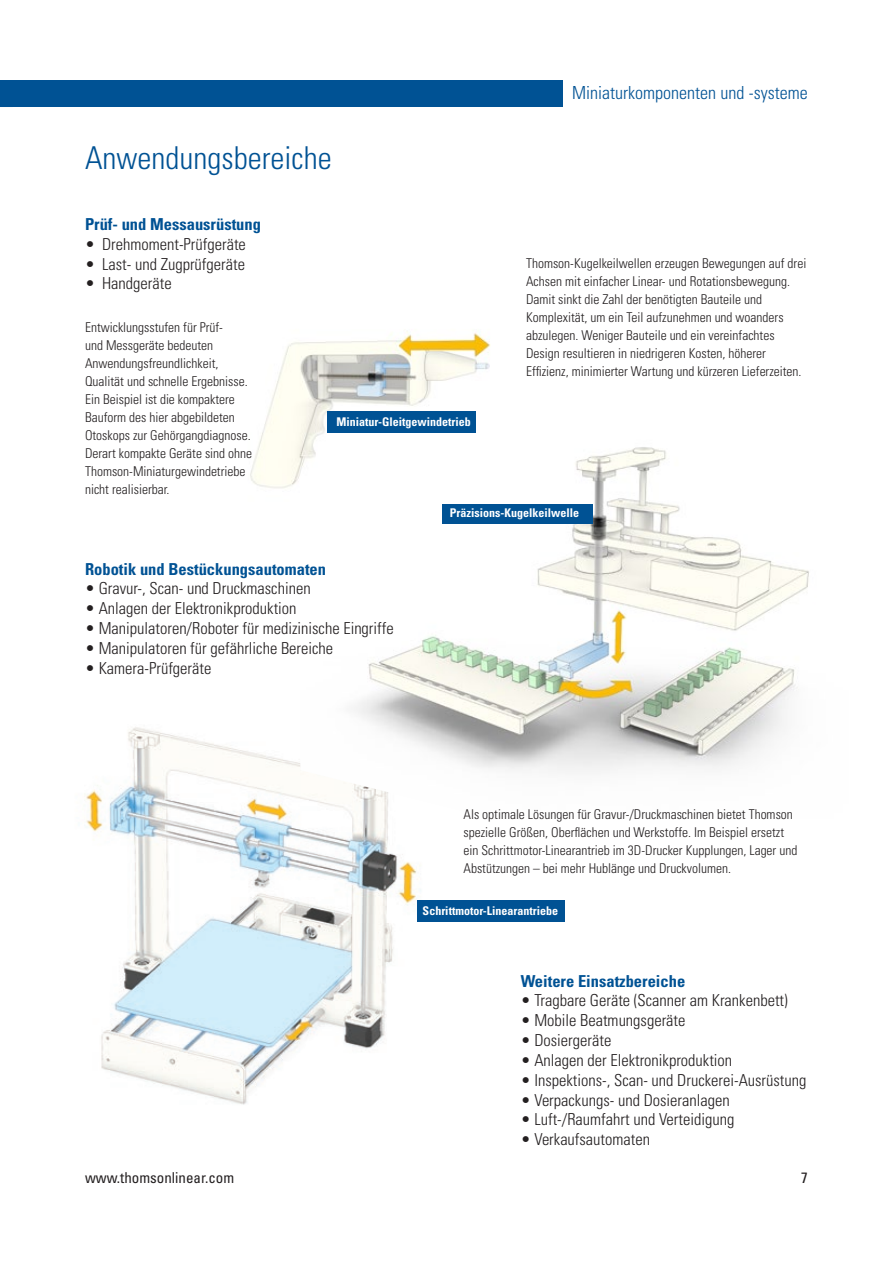
<style>
.page{position:relative;width:893px;height:1263px;background:#fff}
.page>*{position:absolute;margin:0;border:0;box-sizing:border-box;transform-origin:0 0}
.t1{font:300 condensed 31.5px "Univers LT Std";color:#005294}
.t2{font:300 condensed 18px "Univers LT Std";color:#005294}
.t3{font:300 condensed 16.5px "Univers LT Std";color:#231f20}
.t4{font:700 condensed 16.5px "Univers LT Std";color:#005294}
.t5{font:condensed 15px "Univers LT Std";color:#231f20}
.t6{font:300 condensed 13.5px/18px "Univers LT Std";color:#231f20}
.t7{font:700 condensed 12px "Univers LT Std";color:#fff}
</style>
<div class="page">
<div style="left:0;top:80px;width:562px;height:27px;background:#005294"></div>
<img style="left:86px;top:727px;width:335px;height:378px">
<img style="left:300px;top:447px;width:509px;height:371px">
<div style="left:417px;top:900px;width:147px;height:22px;background:#005294"></div>
<img style="left:250px;top:331px;width:256px;height:177px">
<div style="left:442px;top:504px;width:150px;height:20px;background:#005294"></div>
<div style="left:327px;top:411px;width:149px;height:22px;background:#005294"></div>
<p class="t1" style="left:85px;top:139px;width:248px">Anwendungsbereiche</p>
<p class="t4" style="left:85px;top:214px;width:177px">Prüf- und Messausrüstung</p>
<p class="t3" style="left:85px;top:234px;width:162px">• Drehmoment-Prüfgeräte</p>
<p class="t3" style="left:85px;top:254px;width:161px">• Last- und Zugprüfgeräte</p>
<p class="t3" style="left:85px;top:274px;width:88px">• Handgeräte</p>
<p class="t6" style="left:85px;top:318px;width:169px">Entwicklungsstufen für Prüf-<br>und Messgeräte bedeuten<br>Anwendungsfreundlichkeit,<br>Qualität und schnelle Ergebnisse.<br>Ein Beispiel ist die kompaktere<br>Bauform des hier abgebildeten<br>Otoskops zur Gehörgangdiagnose.<br>Derart kompakte Geräte sind ohne<br>Thomson-Miniaturgewindetriebe nicht realisierbar.</p>
<p class="t7" style="left:336px;top:414px;width:136px">Miniatur-Gleitgewindetrieb</p>
<h2 class="t2" style="left:572px;top:82px;width:237px">Miniaturkomponenten und -systeme</h2>
<p class="t6" style="left:526px;top:254px;width:282px">Thomson-Kugelkeilwellen erzeugen Bewegungen auf drei Achsen mit einfacher Linear- und Rotationsbewegung.<br>Damit sinkt die Zahl der benötigten Bauteile und Komplexität, um ein Teil aufzunehmen und woanders abzulegen. Weniger Bauteile und ein vereinfachtes Design resultieren in niedrigeren Kosten, höherer Effizienz, minimierter Wartung und kürzeren Lieferzeiten.</p>
<p class="t4" style="left:85px;top:558px;width:243px">Robotik und Bestückungsautomaten</p>
<p class="t3" style="left:85px;top:579px;width:227px">• Gravur-, Scan- und Druckmaschinen</p>
<p class="t3" style="left:85px;top:598px;width:213px">• Anlagen der Elektronikproduktion</p>
<p class="t3" style="left:85px;top:618px;width:310px">• Manipulatoren/Roboter für medizinische Eingriffe</p>
<p class="t3" style="left:85px;top:638px;width:250px">• Manipulatoren für gefährliche Bereiche</p>
<p class="t3" style="left:85px;top:658px;width:128px">• Kamera-Prüfgeräte</p>
<p class="t7" style="left:450px;top:505px;width:131px">Präzisions-Kugelkeilwelle</p>
<p class="t6" style="left:463px;top:805px;width:335px">Als optimale Lösungen für Gravur-/Druckmaschinen bietet Thomson spezielle Größen, Oberflächen und Werkstoffe. Im Beispiel ersetzt ein Schrittmotor-Linearantrieb im 3D-Drucker Kupplungen, Lager und Abstützungen – bei mehr Hublänge und Druckvolumen.</p>
<p class="t7" style="left:423px;top:903px;width:137px">Schrittmotor-Linearantriebe</p>
<p class="t4" style="left:521px;top:971px;width:166px">Weitere Einsatzbereiche</p>
<p class="t3" style="left:521px;top:991px;width:269px">• Tragbare Geräte (Scanner am Krankenbett)</p>
<p class="t3" style="left:521px;top:1010px;width:166px">• Mobile Beatmungsgeräte</p>
<p class="t3" style="left:521px;top:1030px;width:92px">• Dosiergeräte</p>
<p class="t3" style="left:521px;top:1050px;width:213px">• Anlagen der Elektronikproduktion</p>
<p class="t3" style="left:521px;top:1070px;width:287px">• Inspektions-, Scan- und Druckerei-Ausrüstung</p>
<p class="t3" style="left:521px;top:1090px;width:211px">• Verpackungs- und Dosieranlagen</p>
<p class="t3" style="left:521px;top:1109px;width:215px">• Luft-/Raumfahrt und Verteidigung</p>
<p class="t3" style="left:521px;top:1129px;width:131px">• Verkaufsautomaten</p>
<p class="t5" style="left:85px;top:1168px;width:151px">www.thomsonlinear.com</p>
<p class="t5" style="left:801px;top:1168px;width:8px">7</p>
</div>
